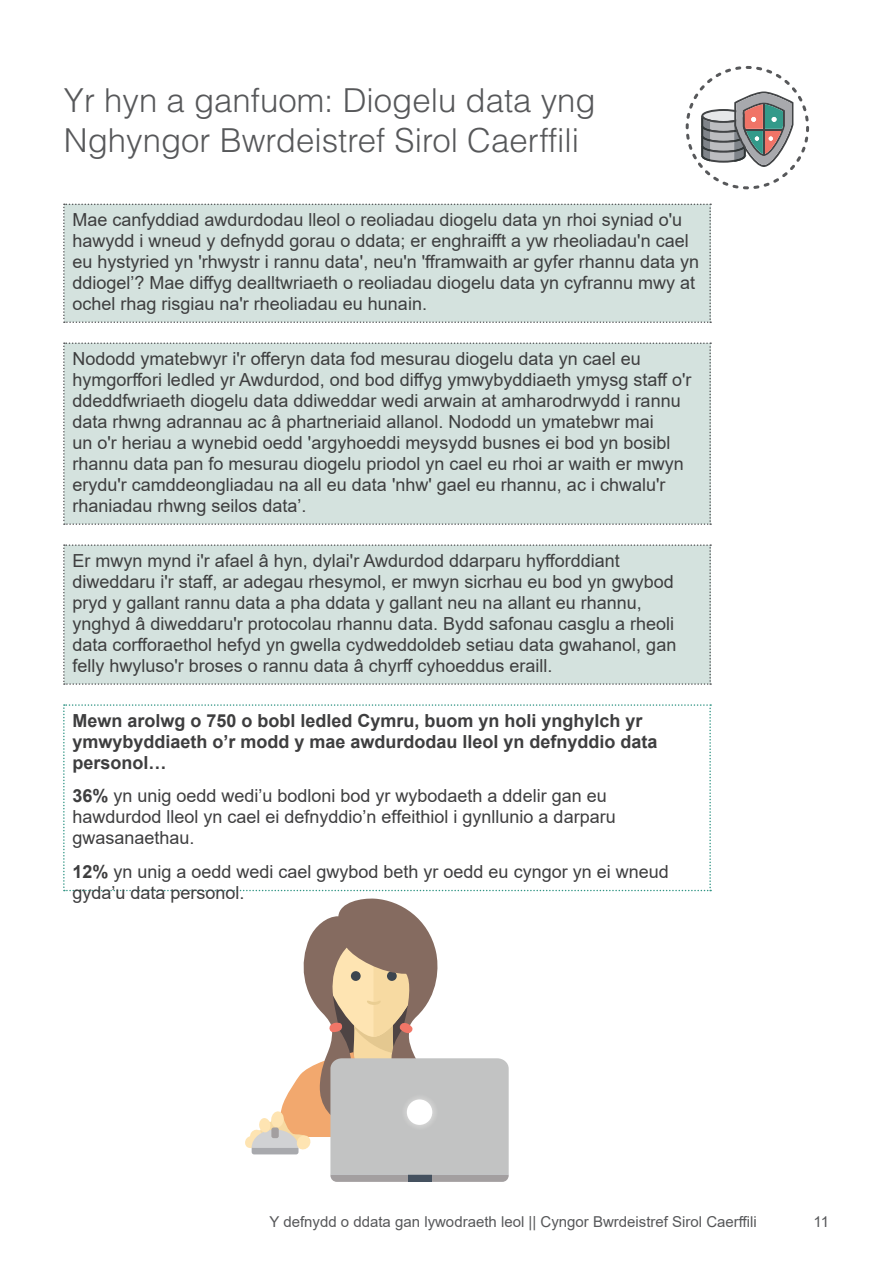
<style>
.page{position:relative;width:893px;height:1263px;background:#fff}
.page>*{position:absolute;margin:0;border:0;box-sizing:border-box;transform-origin:0 0}
.Grey_Heading{font:300 33px/39.6px "Helvetica LT Std";color:#57585a}
.body{font:18px/21px "Arial";color:#3e3e3f}
.t1{font:700 18px/21px "Arial";color:#3e3e3f}
.t2{font:15px "Arial";color:#57585a}
.s1{font-weight:700}
</style>
<div class="page">
<div style="left:63px;top:204px;width:648px;height:119px;background:#d4e2de"></div>
<div style="left:63px;top:342px;width:648px;height:183px;background:#d4e2de"></div>
<div style="left:63px;top:544px;width:648px;height:141px;background:#d4e2de"></div>
<svg style="left:686px;top:66px;width:123px;height:123px"></svg>
<svg style="left:63px;top:704px;width:648px;height:187px"></svg>
<svg style="left:245px;top:898px;width:264px;height:284px"></svg>
<div style="left:271px;top:1127px;width:8px;height:11px;background:#a39fa0;border-radius:2px"></div>
<h2 class="Grey_Heading" style="left:64px;top:80px;width:533px">Yr hyn a ganfuom: Diogelu data yng<br>Nghyngor Bwrdeistref Sirol Caerffili</h2>
<p class="body" style="left:72px;top:209px;width:628px">Mae canfyddiad awdurdodau lleol o reoliadau diogelu data yn rhoi syniad o'u hawydd i wneud y defnydd gorau o ddata; er enghraifft a yw rheoliadau'n cael eu hystyried yn 'rhwystr i rannu data', neu'n 'fframwaith ar gyfer rhannu data yn ddiogel’? Mae diffyg dealltwriaeth o reoliadau diogelu data yn cyfrannu mwy at ochel rhag risgiau na'r rheoliadau eu hunain.</p>
<p class="body" style="left:72px;top:348px;width:621px">Nododd ymatebwyr i'r offeryn data fod mesurau diogelu data yn cael eu hymgorffori ledled yr Awdurdod, ond bod diffyg ymwybyddiaeth ymysg staff o'r ddeddfwriaeth diogelu data ddiweddar wedi arwain at amharodrwydd i rannu data rhwng adrannau ac â phartneriaid allanol. Nododd un ymatebwr mai<br>un o'r heriau a wynebid oedd 'argyhoeddi meysydd busnes ei bod yn bosibl rhannu data pan fo mesurau diogelu priodol yn cael eu rhoi ar waith er mwyn erydu'r camddeongliadau na all eu data 'nhw' gael eu rhannu, ac i chwalu'r rhaniadau rhwng seilos data’.</p>
<p class="body" style="left:72px;top:550px;width:605px">Er mwyn mynd i'r afael â hyn, dylai'r Awdurdod ddarparu hyfforddiant diweddaru i'r staff, ar adegau rhesymol, er mwyn sicrhau eu bod yn gwybod pryd y gallant rannu data a pha ddata y gallant neu na allant eu rhannu, ynghyd â diweddaru'r protocolau rhannu data. Bydd safonau casglu a rheoli data corfforaethol hefyd yn gwella cydweddoldeb setiau data gwahanol, gan felly hwyluso'r broses o rannu data â chyrff cyhoeddus eraill.</p>
<p class="t1" style="left:72px;top:710px;width:587px">Mewn arolwg o 750 o bobl ledled Cymru, buom yn holi ynghylch yr ymwybyddiaeth o’r modd y mae awdurdodau lleol yn defnyddio data personol…</p>
<p class="body" style="left:72px;top:785px;width:545px"><span class="s1">36%</span> yn unig oedd wedi’u bodloni bod yr wybodaeth a ddelir gan eu hawdurdod lleol yn cael ei defnyddio’n effeithiol i gynllunio a darparu gwasanaethau.</p>
<p class="body" style="left:72px;top:861px;width:598px"><span class="s1">12%</span> yn unig a oedd wedi cael gwybod beth yr oedd eu cyngor yn ei wneud gyda’u data personol.</p>
<p class="t2" style="left:269px;top:1212px;width:489px">Y defnydd o ddata gan lywodraeth leol || Cyngor Bwrdeistref Sirol Caerffili</p>
<p class="t2" style="left:814px;top:1212px;width:17px">11</p>
</div>
